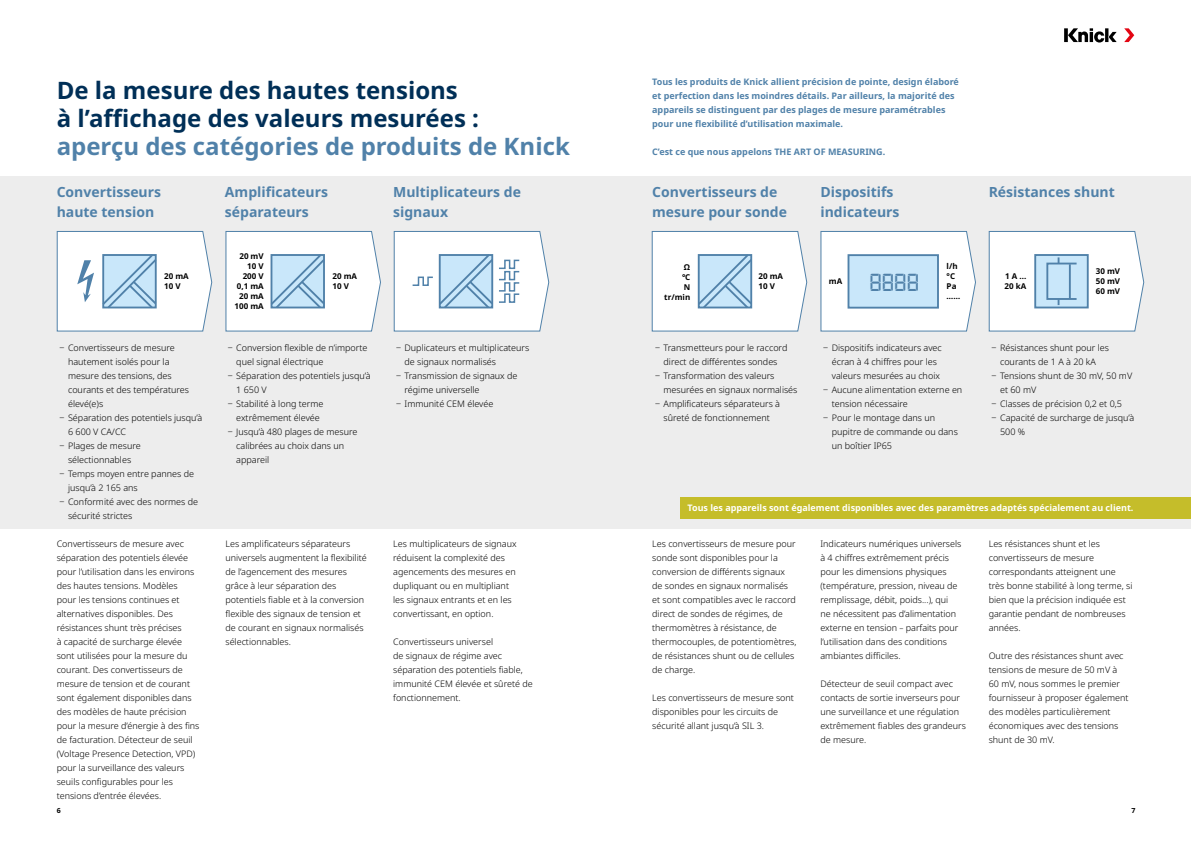
<style>
.page{position:relative;width:1191px;height:842px;background:#fff}
.page>*{position:absolute;margin:0;border:0;box-sizing:border-box;transform-origin:0 0}
.head{font:26.2px "Digital 7";color:#5081a9}
.t1{font:700 24px/28px "Noto Sans";color:#002f57}
.t2{font:700 14px/20px "Noto Sans";color:#5081a9}
.head-2{font:300 9px/14px "Noto Sans";color:#000}
.t3{font:700 9px/14px "Noto Sans";color:#5081a9}
.t4{font:700 9px "Noto Sans";color:#fff}
.head-3{font:700 8px "Noto Sans";color:#000}
.t5{font:700 7px "Noto Sans";color:#000}
.s1{color:#5081a9}
.s2{font-size:8px}
</style>
<div class="page">
<div style="left:0;top:176px;width:1191px;height:353px;background:#ededed"></div>
<svg style="left:820px;top:231px;width:156px;height:101px;background:#f5f8fa"></svg>
<svg style="left:56px;top:231px;width:157px;height:101px;background:#e6eff5"></svg>
<div style="left:847px;top:254px;width:92px;height:55px;background:#c9e7fa;border:2px solid #5081a9"></div>
<svg style="left:988px;top:231px;width:156px;height:101px;background:#edf3f8"></svg>
<div style="left:1046px;top:263px;width:31px;height:37px;background:#c9e7fa;border:2px solid #5081a9"></div>
<hr style="left:1069px;top:264px;width:1px;height:35px;background:#5081a9">
<svg style="left:225px;top:231px;width:156px;height:101px;background:#e7f0f6"></svg>
<svg style="left:393px;top:231px;width:157px;height:101px;background:#e5eef5"></svg>
<svg style="left:651px;top:231px;width:156px;height:101px;background:#e9f1f6"></svg>
<div style="left:680px;top:497px;width:511px;height:21px;background:#c5bd2a"></div>
<svg style="left:1064px;top:28px;width:52px;height:15px"></svg>
<svg style="left:1124px;top:28px;width:10px;height:14px"></svg>
<p class="t1" style="left:57px;top:77px;width:515px">De la mesure des hautes tensions<br>à l’affichage des valeurs mesurées :<br><span class="s1">aperçu des catégories de produits de Knick</span></p>
<p class="t3" style="left:652px;top:75px;width:308px">Tous les produits de Knick allient précision de pointe, design élaboré et perfection dans les moindres détails. Par ailleurs, la majorité des appareils se distinguent par des plages de mesure paramétrables pour une flexibilité d’utilisation maximale.</p>
<p class="t3" style="left:652px;top:145px;width:235px">C’est ce que nous appelons THE ART OF MEASURING.</p>
<p class="t2" style="left:57px;top:182px;width:106px">Convertisseurs haute tension</p>
<p class="t2" style="left:225px;top:182px;width:105px">Amplificateurs séparateurs</p>
<p class="t2" style="left:393px;top:182px;width:129px">Multiplicateurs de signaux</p>
<p class="t2" style="left:652px;top:182px;width:136px">Convertisseurs de mesure pour sonde</p>
<p class="t2" style="left:820px;top:182px;width:81px">Dispositifs indicateurs</p>
<p class="t2" style="left:988px;top:182px;width:128px">Résistances shunt</p>
<p class="head-3" style="left:239px;top:250px;width:26px">20 mV</p>
<p class="head-3" style="left:247px;top:260px;width:18px">10 V</p>
<p class="head-3" style="left:243px;top:270px;width:23px">200 V</p>
<p class="head-3" style="left:237px;top:280px;width:28px">0,1 mA</p>
<p class="head-3" style="left:239px;top:290px;width:26px">20 mA</p>
<p class="head-3" style="left:234px;top:300px;width:31px">100 mA</p>
<p class="head-3" style="left:684px;top:261px;width:8px">Ω</p>
<p class="head-3" style="left:682px;top:271px;width:10px">℃</p>
<p class="head-3" style="left:683px;top:281px;width:8px">N</p>
<p class="head-3" style="left:664px;top:291px;width:27px">tr/min</p>
<p class="head-3" style="left:164px;top:270px;width:26px">20 mA</p>
<p class="head-3" style="left:164px;top:280px;width:18px">10 V</p>
<p class="head" style="left:869px;top:271px;width:51px">8888</p>
<p class="head-3" style="left:332px;top:270px;width:26px">20 mA</p>
<p class="head-3" style="left:332px;top:280px;width:18px">10 V</p>
<p class="head-3" style="left:758px;top:271px;width:26px">20 mA</p>
<p class="head-3" style="left:758px;top:281px;width:18px">10 V</p>
<p class="head-3" style="left:829px;top:275px;width:15px">mA</p>
<p class="head-3" style="left:946px;top:260px;width:12px">l/h</p>
<p class="head-3" style="left:946px;top:270px;width:10px">°C</p>
<p class="head-3" style="left:946px;top:280px;width:11px">Pa</p>
<p class="head-3" style="left:946px;top:290px;width:15px">……</p>
<p class="head-3" style="left:1005px;top:270px;width:23px">1 A ...</p>
<p class="head-3" style="left:1004px;top:280px;width:23px">20 kA</p>
<p class="head-3" style="left:1095px;top:265px;width:26px">30 mV</p>
<p class="head-3" style="left:1095px;top:275px;width:26px">50 mV</p>
<p class="head-3" style="left:1095px;top:285px;width:26px">60 mV</p>
<p class="head-2" style="left:68px;top:341px;width:122px;text-indent:-9px">‒ Convertisseurs de mesure hautement isolés pour la mesure des tensions, des courants et des températures élevé(e)s</p>
<p class="head-2" style="left:68px;top:411px;width:136px;text-indent:-9px">‒ Séparation des potentiels jusqu’à<br>6 600 V CA/CC</p>
<p class="head-2" style="left:60px;top:439px;width:83px;text-align:center">‒ Plages de mesure sélectionnables</p>
<p class="head-2" style="left:68px;top:467px;width:128px;text-indent:-9px">‒ Temps moyen entre pannes de jusqu’à 2 165 ans</p>
<p class="head-2" style="left:68px;top:495px;width:132px;text-indent:-9px">‒ Conformité avec des normes de sécurité strictes</p>
<p class="head-2" style="left:236px;top:341px;width:133px;text-indent:-9px">‒ Conversion flexible de n’importe quel signal électrique</p>
<p class="head-2" style="left:236px;top:369px;width:136px;text-indent:-9px">‒ Séparation des potentiels jusqu’à<br>1 650 V</p>
<p class="head-2" style="left:228px;top:397px;width:97px;text-align:center">‒ Stabilité à long terme extrêmement élevée</p>
<p class="head-2" style="left:236px;top:425px;width:123px;text-indent:-9px">‒ Jusqu’à 480 plages de mesure calibrées au choix dans un appareil</p>
<p class="head-2" style="left:404px;top:341px;width:126px;text-indent:-9px">‒ Duplicateurs et multiplicateurs de signaux normalisés</p>
<p class="head-2" style="left:404px;top:369px;width:114px;text-indent:-9px">‒ Transmission de signaux de régime universelle</p>
<p class="head-2" style="left:396px;top:397px;width:99px">‒ Immunité CEM élevée</p>
<p class="head-2" style="left:655px;top:341px;width:134px;text-align:center">‒ Transmetteurs pour le raccord direct de différentes sondes</p>
<p class="head-2" style="left:663px;top:369px;width:135px;text-indent:-9px">‒ Transformation des valeurs mesurées en signaux normalisés</p>
<p class="head-2" style="left:655px;top:397px;width:126px;text-align:center">‒ Amplificateurs séparateurs à sûreté de fonctionnement</p>
<p class="head-2" style="left:831px;top:341px;width:112px;text-indent:-9px">‒ Dispositifs indicateurs avec écran à 4 chiffres pour les valeurs mesurées au choix</p>
<p class="head-2" style="left:831px;top:383px;width:132px;text-indent:-9px">‒ Aucune alimentation externe en tension nécessaire</p>
<p class="head-2" style="left:831px;top:411px;width:128px;text-indent:-9px">‒ Pour le montage dans un pupitre de commande ou dans un boîtier IP65</p>
<p class="head-2" style="left:991px;top:341px;width:119px;text-align:center">‒ Résistances shunt pour les courants de 1 A à 20 kA</p>
<p class="head-2" style="left:1000px;top:369px;width:134px;text-indent:-9px">‒ Tensions shunt de 30 mV, 50 mV et 60 mV</p>
<p class="head-2" style="left:991px;top:397px;width:132px">‒ Classes de précision 0,2 et 0,5</p>
<p class="head-2" style="left:1000px;top:411px;width:136px;text-indent:-9px">‒ Capacité de surcharge de jusqu’à<br>500 %</p>
<p class="t4" style="left:687px;top:501px;width:447px">Tous les appareils sont également disponibles avec des paramètres adaptés spécialement au client.</p>
<p class="head-2" style="left:225px;top:537px;width:143px">Les amplificateurs séparateurs universels augmentent la flexibilité de l’agencement des mesures grâce à leur séparation des potentiels fiable et à la conversion flexible des signaux de tension et de courant en signaux normalisés sélectionnables.</p>
<p class="head-2" style="left:393px;top:537px;width:125px">Les multiplicateurs de signaux réduisent la complexité des agencements des mesures en dupliquant ou en multipliant les signaux entrants et en les convertissant, en option.</p>
<p class="head-2" style="left:820px;top:537px;width:142px">Indicateurs numériques universels à 4 chiffres extrêmement précis pour les dimensions physiques (température, pression, niveau de remplissage, débit, poids...), qui<br>ne nécessitent pas d’alimentation externe en tension <span class="s2">–</span> parfaits pour l’utilisation dans des conditions ambiantes difficiles.</p>
<p class="head-2" style="left:820px;top:677px;width:147px">Détecteur de seuil compact avec contacts de sortie inverseurs pour une surveillance et une régulation extrêmement fiables des grandeurs de mesure.</p>
<p class="head-2" style="left:988px;top:537px;width:145px">Les résistances shunt et les convertisseurs de mesure correspondants atteignent une très bonne stabilité à long terme, si bien que la précision indiquée est garantie pendant de nombreuses années.</p>
<p class="head-2" style="left:988px;top:649px;width:141px">Outre des résistances shunt avec tensions de mesure de 50 mV à<br>60 mV, nous sommes le premier fournisseur à proposer également des modèles particulièrement économiques avec des tensions shunt de 30 mV.</p>
<p class="head-2" style="left:57px;top:537px;width:144px">Convertisseurs de mesure avec séparation des potentiels élevée pour l’utilisation dans les environs des hautes tensions. Modèles pour les tensions continues et alternatives disponibles. Des résistances shunt très précises<br>à capacité de surcharge élevée sont utilisées pour la mesure du courant. Des convertisseurs de mesure de tension et de courant sont également disponibles dans des modèles de haute précision pour la mesure d’énergie à des fins de facturation. Détecteur de seuil (Voltage Presence Detection, VPD) pour la surveillance des valeurs seuils configurables pour les tensions d’entrée élevées.</p>
<p class="t5" style="left:57px;top:805px;width:6px">6</p>
<p class="t5" style="left:1131px;top:805px;width:6px">7</p>
<p class="head-2" style="left:652px;top:537px;width:146px">Les convertisseurs de mesure pour sonde sont disponibles pour la conversion de différents signaux de sondes en signaux normalisés et sont compatibles avec le raccord direct de sondes de régimes, de thermomètres à résistance, de thermocouples, de potentiomètres, de résistances shunt ou de cellules de charge.</p>
<p class="head-2" style="left:652px;top:691px;width:143px">Les convertisseurs de mesure sont disponibles pour les circuits de sécurité allant jusqu’à SIL 3.</p>
<p class="head-2" style="left:393px;top:635px;width:141px">Convertisseurs universel<br>de signaux de régime avec séparation des potentiels fiable, immunité CEM élevée et sûreté de fonctionnement.</p>
</div>
